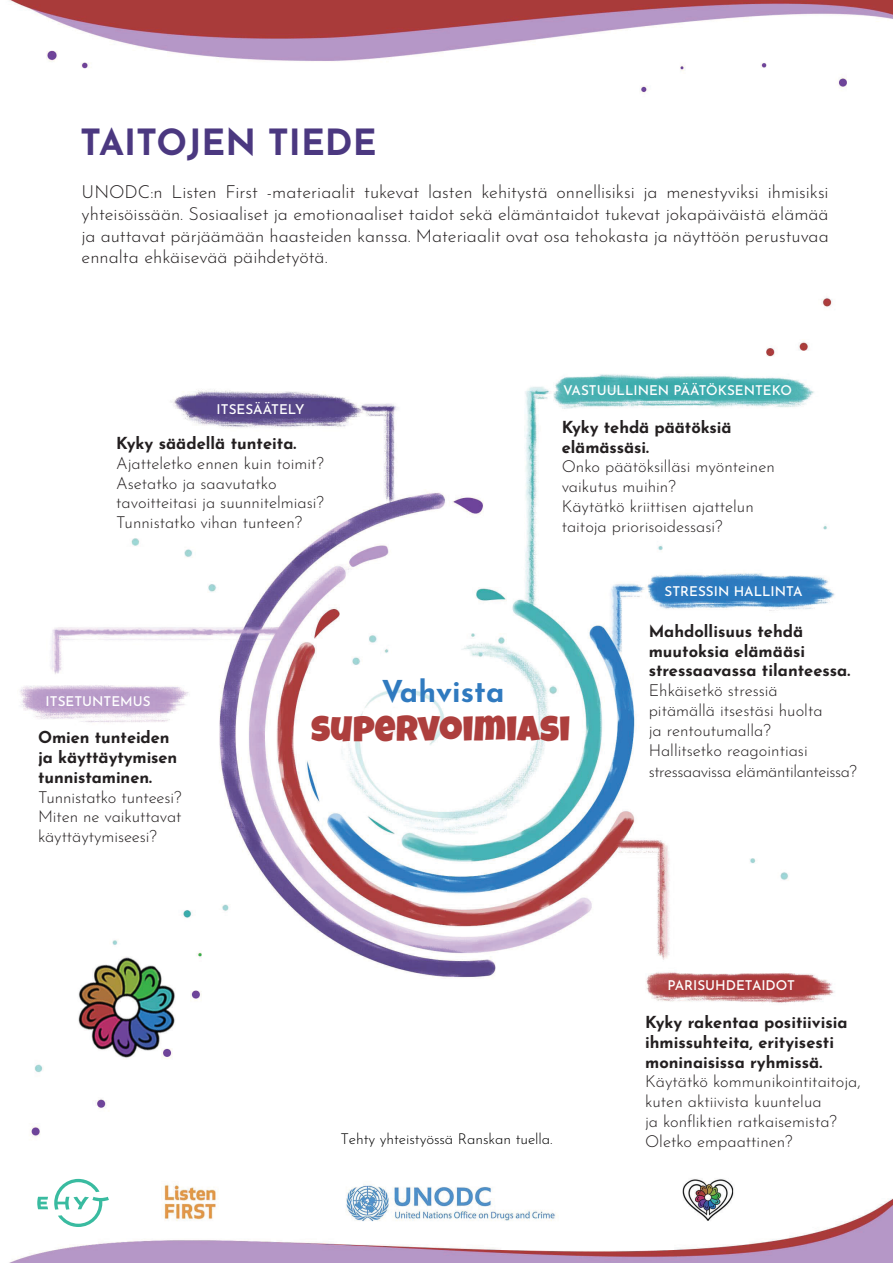
<style>
.page{position:relative;width:893px;height:1263px;background:#fff}
.page>*{position:absolute;margin:0;border:0;box-sizing:border-box;transform-origin:0 0}
.t1{font:700 36px "Josefin Sans";color:#4b3880}
.t2{font:36px "Luckiest Guy";letter-spacing:.01em;color:#ad3f3d}
.t3{font:700 30px "Josefin Sans";color:#307abf}
.uus{font:300 18px/21.6px "Josefin Sans";color:#231f20;text-align:justify}
.t4{font:300 16.5px/19.8px "Josefin Sans";color:#231f20}
.t5{font:700 16.5px/19.8px "Josefin Sans";color:#231f20}
.t6{font:300 16.5px/21.6px "Josefin Sans";letter-spacing:-.025em;color:#231f20}
.t7{font:300 15px "Josefin Sans";letter-spacing:-.005em;color:#000}
.t8{font:500 13.5px "Josefin Sans";color:#fff}
</style>
<div class="page">
<img style="left:9px;top:0;width:884px;height:1262px">
<svg style="left:9px;top:1262px;width:884px;height:1px"></svg>
<svg style="left:37px;top:1197px;width:11px;height:12px"></svg>
<svg style="left:54px;top:1179px;width:55px;height:48px"></svg>
<p class="t1" style="left:80px;top:115px;width:298px">TAITOJEN TIEDE</p>
<p class="uus" style="left:82px;top:180px;width:749px">UNODC:n Listen First -materiaalit tukevat lasten kehitystä onnellisiksi ja menestyviksi ihmisiksi yhteisöissään. Sosiaaliset ja emotionaaliset taidot sekä elämäntaidot tukevat jokapäiväistä elämää ja auttavat pärjäämään haasteiden kanssa. Materiaalit ovat osa tehokasta ja näyttöön perustuvaa ennalta ehkäisevää päihdetyötä.</p>
<p class="t8" style="left:217px;top:399px;width:90px">ITSESÄÄTELY</p>
<p class="t5" style="left:116px;top:432px;width:182px">Kyky säädellä tunteita.</p>
<p class="t4" style="left:116px;top:452px;width:209px">Ajatteletko ennen kuin toimit?<br>Asetatko ja saavutatko tavoitteitasi ja suunnitelmiasi?</p>
<p class="t4" style="left:116px;top:511px;width:188px">Tunnistatko vihan tunteen?</p>
<p class="t8" style="left:563px;top:380px;width:230px">VASTUULLINEN PÄÄTÖKSENTEKO</p>
<p class="t5" style="left:562px;top:416px;width:171px">Kyky tehdä päätöksiä elämässäsi.</p>
<p class="t4" style="left:562px;top:455px;width:215px">Onko päätöksilläsi myönteinen vaikutus muihin?</p>
<p class="t4" style="left:562px;top:495px;width:194px">Käytätkö kriittisen ajattelun taitoja priorisoidessasi?</p>
<p class="t8" style="left:665px;top:581px;width:140px">STRESSIN HALLINTA</p>
<p class="t8" style="left:46px;top:691px;width:106px">ITSETUNTEMUS</p>
<p class="t5" style="left:38px;top:726px;width:141px">Omien tunteiden ja käyttäytymisen tunnistaminen.</p>
<p class="t4" style="left:38px;top:786px;width:145px">Tunnistatko tunteesi?</p>
<p class="t4" style="left:38px;top:805px;width:145px">Miten ne vaikuttavat käyttäytymiseesi?</p>
<p class="t3" style="left:382px;top:669px;width:124px">Vahvista</p>
<p class="t2" style="left:311px;top:705px;width:261px">SUPERVOIMIASI</p>
<p class="t5" style="left:649px;top:620px;width:203px">Mahdollisuus tehdä muutoksia elämääsi stressaavassa tilanteessa.</p>
<p class="t4" style="left:649px;top:679px;width:175px">Ehkäisetkö stressiä pitämällä itsestäsi huolta ja rentoutumalla?</p>
<p class="t6" style="left:649px;top:738px;width:210px">Hallitsetko reagointiasi stressaavissa elämäntilanteissa?</p>
<p class="t7" style="left:340px;top:1128px;width:214px">Tehty yhteistyössä Ranskan tuella.</p>
<p class="t8" style="left:668px;top:975px;width:129px">PARISUHDETAIDOT</p>
<p class="t5" style="left:645px;top:1011px;width:204px">Kyky rakentaa positiivisia ihmissuhteita, erityisesti moninaisissa ryhmissä.</p>
<p class="t4" style="left:645px;top:1070px;width:217px">Käytätkö kommunikointitaitoja, kuten aktiivista kuuntelua<br>ja konfliktien ratkaisemista?</p>
<p class="t4" style="left:645px;top:1130px;width:149px">Oletko empaattinen?</p>
</div>
